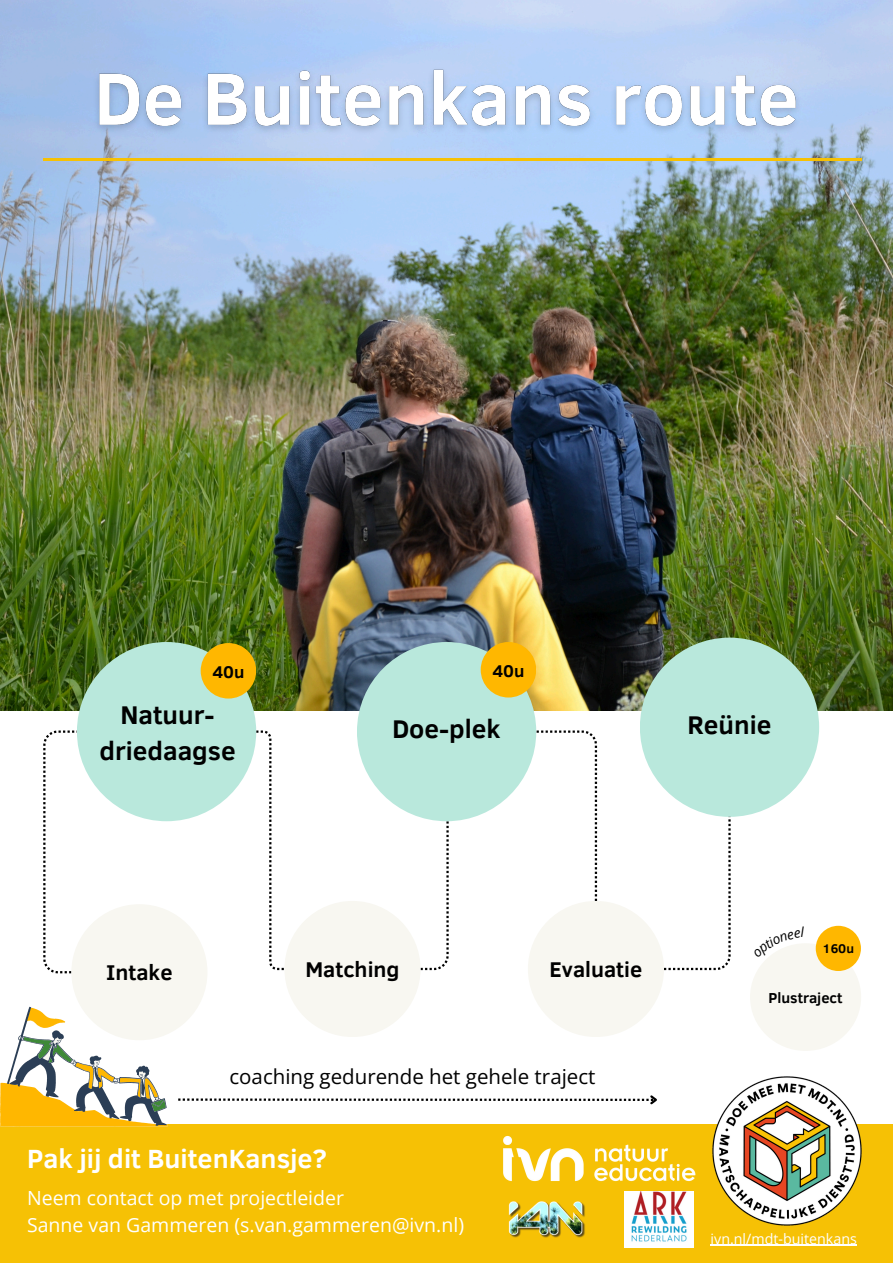
<style>
.page{position:relative;width:893px;height:1263px;background:#fff}
.page>*{position:absolute;margin:0;border:0;box-sizing:border-box;transform-origin:0 0}
.t1{font:700 27px "Clear Sans";color:#fff}
.t2{font:700 26.25px/36.6px "Clear Sans";color:#000;text-align:center}
.t3{font:700 21.9px "Clear Sans";color:#000}
.t4{font:20.55px "Open Sans";color:#000}
.t5{font:19.5px/27px "Open Sans";color:#fff}
.t6{font:700 17.48px "Clear Sans";color:#000}
.t7{font:700 14.77px "Clear Sans";color:#000}
.t8{font:14.25px "Open Sans";color:#fff}
.t9{font:700 12.9px "Clear Sans";color:#000}
</style>
<div class="page">
<div style="left:0;top:1125px;width:893px;height:138px;background:#f6c105"></div>
<img style="left:710px;top:1076px;width:153px;height:150px">
<img style="left:624px;top:1191px;width:70px;height:56px">
<img style="left:508px;top:1201px;width:77px;height:37px">
<img style="left:503px;top:1135px;width:193px;height:47px">
<img style="left:0;top:0;width:893px;height:710px">
<hr style="left:43px;top:158px;width:818px;height:3px;background:#f6c105">
<hr style="left:710px;top:1245px;width:147px;height:1px;background:#fff">
<img style="left:88px;top:43px;width:718px;height:102px">
<svg style="left:0;top:1007px;width:168px;height:119px"></svg>
<svg style="left:256px;top:730px;width:28px;height:240px"></svg>
<svg style="left:43px;top:730px;width:34px;height:243px"></svg>
<svg style="left:178px;top:1095px;width:479px;height:10px"></svg>
<svg style="left:385px;top:797px;width:64px;height:173px"></svg>
<div style="left:357px;top:642px;width:179px;height:179px;background:#b9e8dc;border-radius:50%"></div>
<div style="left:481px;top:642px;width:55px;height:55px;background:#ffb700;border-radius:50%"></div>
<div style="left:71px;top:904px;width:136px;height:136px;background:#f8f7f1;border-radius:50%"></div>
<div style="left:284px;top:901px;width:136px;height:136px;background:#f8f7f1;border-radius:50%"></div>
<div style="left:640px;top:638px;width:179px;height:179px;background:#b9e8dc;border-radius:50%"></div>
<div style="left:77px;top:642px;width:179px;height:179px;background:#b9e8dc;border-radius:50%"></div>
<div style="left:201px;top:643px;width:55px;height:55px;background:#ffb700;border-radius:50%"></div>
<div style="left:528px;top:901px;width:136px;height:136px;background:#f8f7f1;border-radius:50%"></div>
<svg style="left:536px;top:730px;width:61px;height:171px"></svg>
<svg style="left:664px;top:817px;width:66px;height:153px"></svg>
<div style="left:750px;top:943px;width:111px;height:108px;background:#f8f7f1;border-radius:50%"></div>
<div style="left:815px;top:926px;width:46px;height:45px;background:#ffb700;border-radius:50%"></div>
<p class="t6" style="left:212px;top:660px;width:34px">40u</p>
<h4 class="t2" style="left:99px;top:695px;width:138px">Natuur&shy;driedaagse</h4>
<h3 class="t6" style="left:492px;top:659px;width:34px">40u</h3>
<h3 class="t2" style="left:392px;top:710px;width:110px">Doe-plek</h3>
<p class="t2" style="left:687px;top:705px;width:85px">Reünie</p>
<p class="t3" style="left:106px;top:956px;width:68px">Intake</p>
<p class="t3" style="left:305px;top:954px;width:96px">Matching</p>
<h2 class="t3" style="left:549px;top:954px;width:94px">Evaluatie</h2>
<p class="t4" style="left:229px;top:1062px;width:367px">coaching gedurende het gehele traject</p>
<h2 class="t1" style="left:27px;top:1139px;width:301px">Pak jij dit BuitenKansje?</h2>
<h3 class="t5" style="left:27px;top:1184px;width:438px">Neem contact op met projectleider<br>Sanne van Gammeren (s.van.gammeren@ivn.nl)</h3>
<p class="t9" style="left:822px;top:939px;width:33px">160u</p>
<h6 class="t7" style="left:768px;top:987px;width:76px">Plustraject</h6>
<p class="t8" style="left:710px;top:1228px;width:148px">ivn.nl/mdt-buitenkans</p>
</div>
